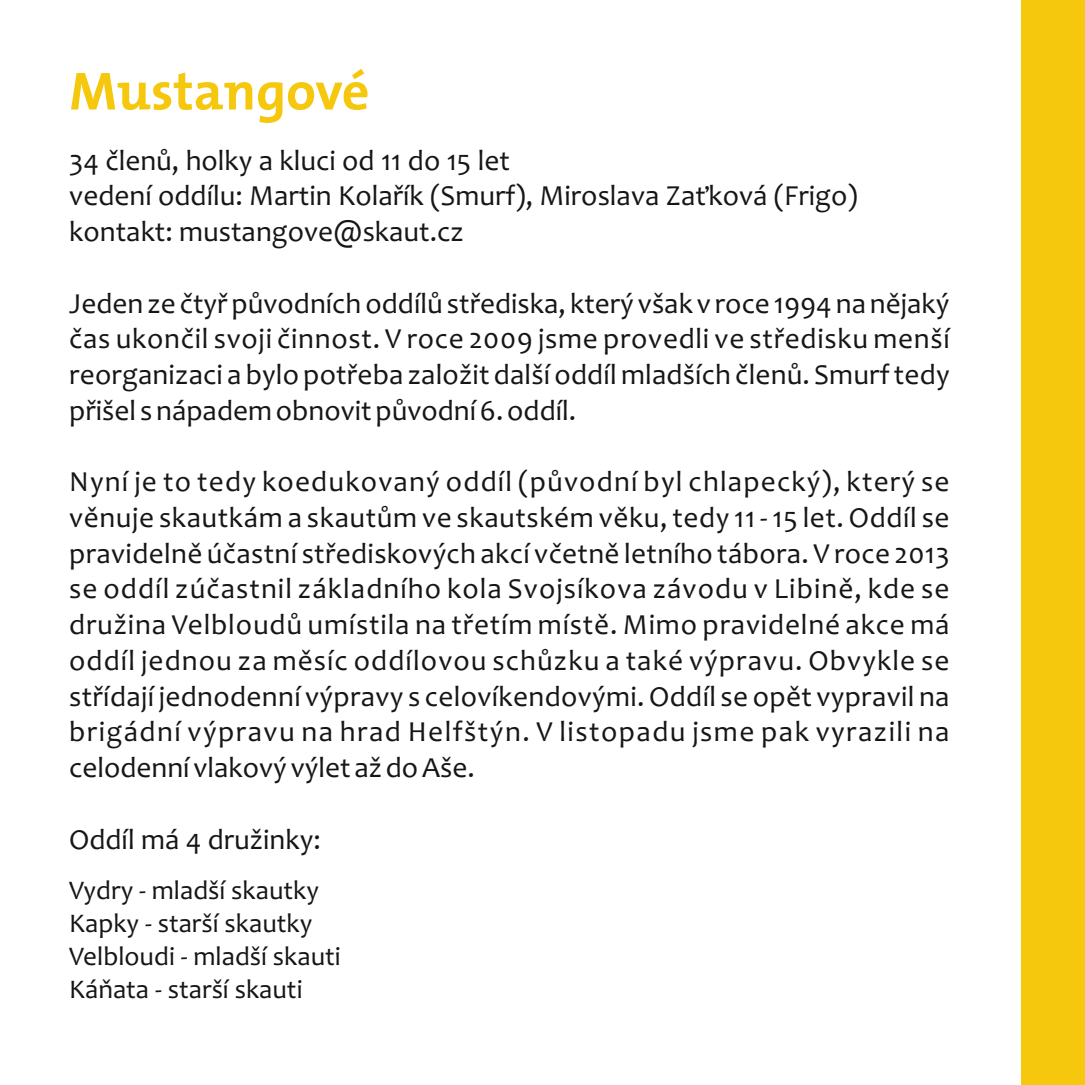
<style>
.page{position:relative;width:1085px;height:1085px;background:#fff}
.page>*{position:absolute;margin:0;border:0;box-sizing:border-box;transform-origin:0 0}
.t1{font:700 54px "The Mix CE B7";color:#f5c70d}
.t2{font:29.25px/35.8px "Candara";color:#151616;text-align:justify}
.t3{font:27px/32.9px "Candara";color:#151616}
</style>
<div class="page">
<div style="left:1020px;top:0;width:64px;height:1084px;background:#f5c70d"></div>
<h1 class="t1" style="left:69px;top:73px;width:302px">Mustangové</h1>
<p class="t2" style="left:69px;top:145px;width:789px;text-align:left">34 členů, holky a kluci od 11 do 15 let<br>vedení oddílu: Martin Kolařík (Smurf), Miroslava Zaťková (Frigo) kontakt: mustangove@skaut.cz</p>
<p class="t2" style="left:69px;top:288px;width:881px">Jeden ze čtyř původních oddílů střediska, který však v roce 1994 na nějaký čas ukončil svoji činnost. V roce 2009 jsme provedli ve středisku menší reorganizaci a bylo potřeba založit další oddíl mladších členů. Smurftedy přišel s nápadem obnovit původní 6. oddíl.</p>
<p class="t2" style="left:69px;top:466px;width:881px">Nyní je to tedy koedukovaný oddíl (původní byl chlapecký), který se věnuje skautkám a skautům ve skautském věku,tedy 11‐15 let.Oddíl se pravidelně účastní střediskových akcí včetně letního tábora. V roce 2013 se oddíl zúčastnil základního kola Svojsíkova závodu v Libině, kde se družina Velbloudů umístila na třetím místě. Mimo pravidelné akce má oddíl jednou za měsíc oddílovou schůzku a také výpravu. Obvykle se střídají jednodenní výpravy s celovíkendovými.Oddíl se opět vypravil na brigádní výpravu na hrad Helfštýn. V listopadu jsme pak vyrazili na celodenní vlakový výlet až do Aše.</p>
<p class="t2" style="left:69px;top:823px;width:253px">Oddíl má 4 družinky:</p>
<p class="t3" style="left:69px;top:875px;width:273px">Vydry ‐ mladší skautky<br>Kapky ‐ starší skautky<br>Velbloudi ‐ mladší skauti<br>Káňata ‐ starší skauti</p>
</div>
